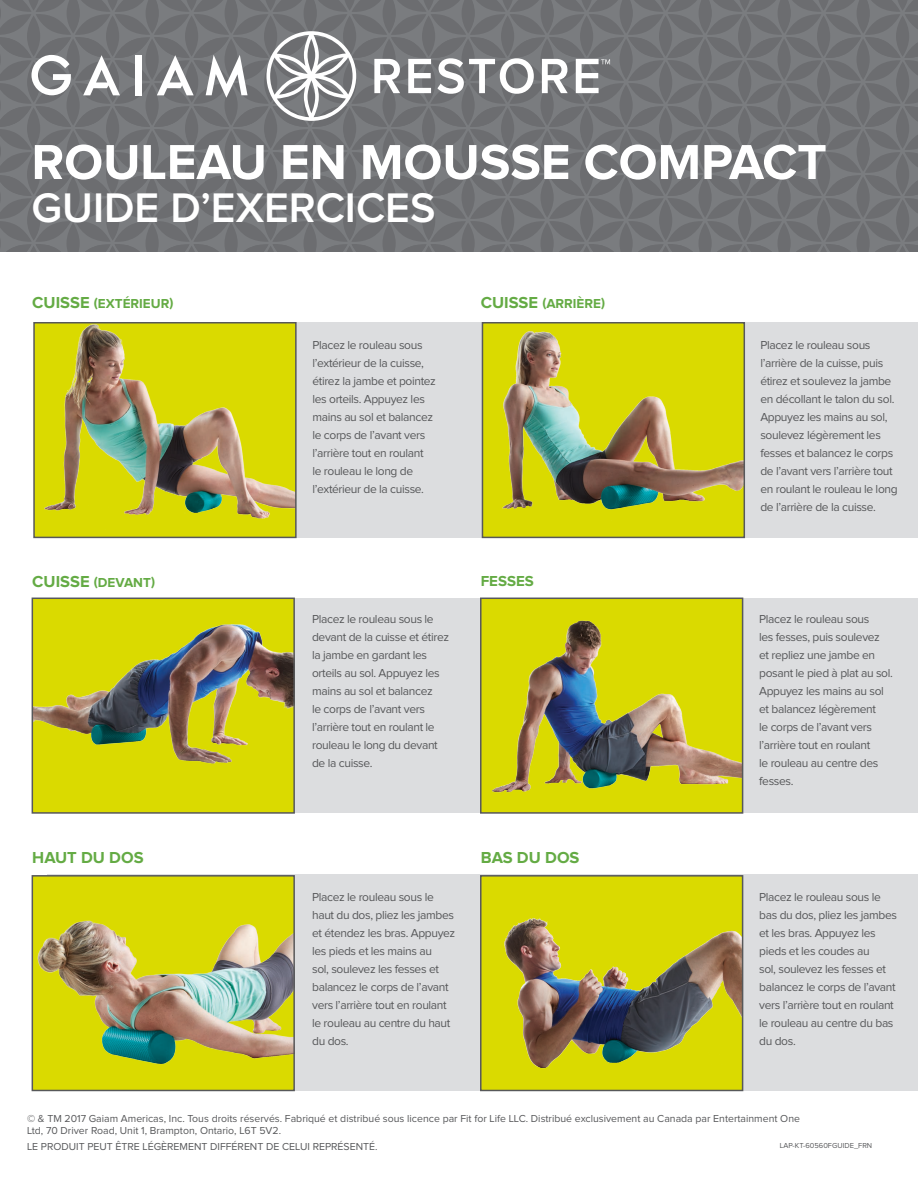
<style>
.page{position:relative;width:918px;height:1188px;background:#fff}
.page>*{position:absolute;margin:0;border:0;box-sizing:border-box;transform-origin:0 0}
.t1{font:700 50.85px "Proxima Nova";color:#fff}
.t2{font:600 42.9px "Proxima Nova";color:#fff}
.t3{font:700 16.5px "Proxima Nova";color:#64ab44}
.t4{font:700 15px "Proxima Nova";color:#64ab44}
.t5{font:700 13.5px "Proxima Nova";color:#64ab44}
.t6{font:12px/18px "Proxima Nova";letter-spacing:-.03em;color:#57585a}
.t7{font:10.5px/12px "Proxima Nova";color:#57585a}
.t8{font:7.5px "Proxima Nova";color:#57585a}
.s1{font-size:16.5px}
</style>
<div class="page">
<div style="left:0;top:0;width:918px;height:252px;background:linear-gradient(to right,#727376,#727376)"></div>
<svg style="left:206px;top:55px;width:42px;height:43px"></svg>
<svg style="left:157px;top:55px;width:37px;height:40px"></svg>
<svg style="left:83px;top:55px;width:37px;height:40px"></svg>
<svg style="left:31px;top:55px;width:40px;height:40px"></svg>
<div style="left:135px;top:55px;width:7px;height:40px;background:#fff"></div>
<svg style="left:267px;top:31px;width:89px;height:90px"></svg>
<svg style="left:374px;top:58px;width:236px;height:36px"></svg>
<div style="left:48px;top:875px;width:870px;height:216px;background:#dcdddf"></div>
<div style="left:48px;top:599px;width:870px;height:214px;background:#dcdddf"></div>
<div style="left:48px;top:322px;width:870px;height:216px;background:#dcdddf"></div>
<img style="left:39px;top:325px;width:255px;height:210px">
<div style="left:32px;top:599px;width:262px;height:214px;background:#dada00"></div>
<img style="left:35px;top:624px;width:257px;height:140px">
<div style="left:32px;top:876px;width:262px;height:214px;background:#dada00"></div>
<img style="left:37px;top:920px;width:255px;height:145px">
<img style="left:485px;top:325px;width:257px;height:210px">
<img style="left:483px;top:601px;width:257px;height:210px">
<img style="left:483px;top:878px;width:257px;height:210px">
<div style="left:33px;top:322px;width:264px;height:216px;border:2px solid #57585a"></div>
<div style="left:32px;top:598px;width:263px;height:216px;border:2px solid #57585a"></div>
<div style="left:32px;top:875px;width:263px;height:216px;border:2px solid #57585a"></div>
<div style="left:482px;top:322px;width:263px;height:216px;border:2px solid #57585a"></div>
<div style="left:480px;top:598px;width:263px;height:216px;border:2px solid #57585a"></div>
<div style="left:480px;top:875px;width:263px;height:216px;border:2px solid #57585a"></div>
<h1 class="t1" style="left:32px;top:139px;width:797px">ROULEAU EN MOUSSE COMPACT</h1>
<h2 class="t2" style="left:32px;top:188px;width:406px">GUIDE D’EXERCICES</h2>
<p class="t5" style="left:32px;top:298px;width:143px"><span class="s1">CUISSE</span> (EXTÉRIEUR)</p>
<p class="t5" style="left:481px;top:298px;width:126px"><span class="s1">CUISSE</span> (ARRIÈRE)</p>
<p class="t6" style="left:312px;top:337px;width:125px">Placez le rouleau sous l’extérieur de la cuisse, étirez la jambe et pointez les orteils. Appuyez les mains au sol et balancez le corps de l’avant vers l’arrière tout en roulant<br>le rouleau le long de l’extérieur de la cuisse.</p>
<p class="t6" style="left:760px;top:337px;width:139px">Placez le rouleau sous l’arrière de la cuisse, puis étirez et soulevez la jambe en décollant le talon du sol.<br>Appuyez les mains au sol, soulevez légèrement les fesses et balancez le corps de l’avant vers l’arrière tout en roulant le rouleau le long de l’arrière de la cuisse.</p>
<p class="t5" style="left:32px;top:576px;width:124px"><span class="s1">CUISSE</span> (DEVANT)</p>
<p class="t4" style="left:481px;top:574px;width:55px">FESSES</p>
<p class="t6" style="left:312px;top:611px;width:139px">Placez le rouleau sous le devant de la cuisse et étirez la jambe en gardant les orteils au sol. Appuyez les mains au sol et balancez<br>le corps de l’avant vers l’arrière tout en roulant le rouleau le long du devant de la cuisse.</p>
<p class="t6" style="left:759px;top:611px;width:135px">Placez le rouleau sous<br>les fesses, puis soulevez<br>et repliez une jambe en posant le pied à plat au sol.<br>Appuyez les mains au sol et balancez légèrement<br>le corps de l’avant vers l’arrière tout en roulant<br>le rouleau au centre des fesses.</p>
<h3 class="t3" style="left:32px;top:850px;width:113px">HAUT DU DOS</h3>
<h3 class="t3" style="left:481px;top:850px;width:100px">BAS DU DOS</h3>
<p class="t6" style="left:312px;top:888px;width:145px">Placez le rouleau sous le haut du dos, pliez les jambes et étendez les bras. Appuyez les pieds et les mains au<br>sol, soulevez les fesses et balancez le corps de l’avant vers l’arrière tout en roulant le rouleau au centre du haut du dos.</p>
<p class="t6" style="left:759px;top:888px;width:139px">Placez le rouleau sous le bas du dos, pliez les jambes et les bras. Appuyez les pieds et les coudes au<br>sol, soulevez les fesses et balancez le corps de l’avant vers l’arrière tout en roulant le rouleau au centre du bas du dos.</p>
<p class="t7" style="left:27px;top:1113px;width:775px">© &amp; TM 2017 Gaiam Americas, Inc. Tous droits réservés. Fabriqué et distribué sous licence par Fit for Life LLC. Distribué exclusivement au Canada par Entertainment One<br>Ltd, 70 Driver Road, Unit 1, Brampton, Ontario, L6T 5V2.</p>
<p class="t7" style="left:27px;top:1141px;width:352px">LE PRODUIT PEUT ÊTRE LÉGÈREMENT DIFFÉRENT DE CELUI REPRÉSENTÉ.</p>
<p class="t8" style="left:780px;top:1142px;width:94px">LAP-KT-60560FGUIDE_FRN</p>
</div>
